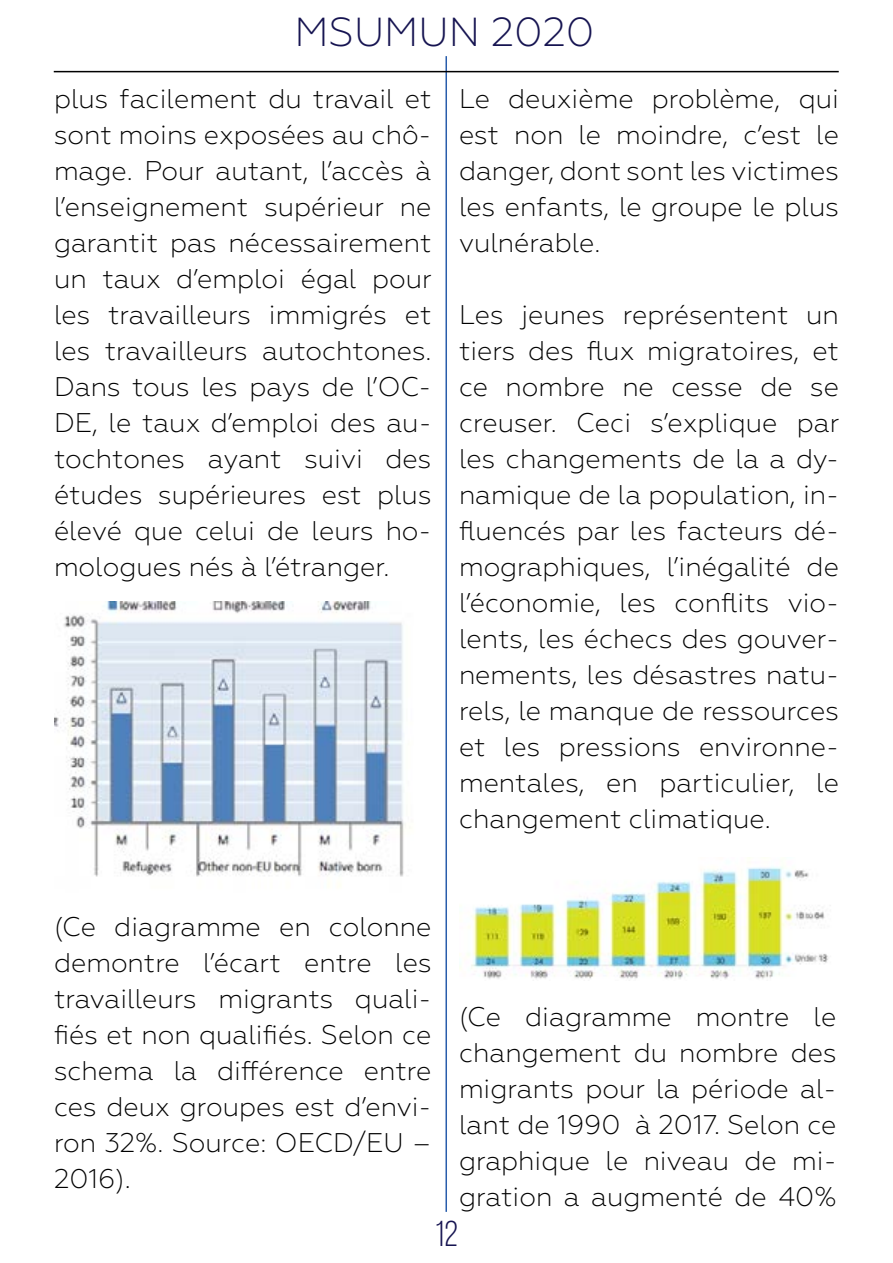
<style>
.page{position:relative;width:893px;height:1263px;background:#fff}
.page>*{position:absolute;margin:0;border:0;box-sizing:border-box;transform-origin:0 0}
.t1{font:300 40.5px "Geometria";color:#161451}
.t2{font:36px "Bebas Neue";color:#161451}
.t3{font:300 27px/36px "Geometria";color:#000;text-align:justify}
</style>
<div class="page">
<hr style="left:445px;top:56px;width:2px;height:1156px;background:#285dab">
<hr style="left:54px;top:71px;width:785px;height:1px;background:#000">
<img style="left:54px;top:602px;width:350px;height:285px">
<img style="left:459px;top:857px;width:369px;height:122px">
<h1 class="t1" style="left:294px;top:15px;width:302px">MSUMUN 2020</h1>
<p class="t3" style="left:54px;top:83px;width:379px">plus facilement du travail et sont moins exposées au chô&shy;mage. Pour autant, l’accès à l’enseignement supérieur ne garantit pas nécessairement un taux d’emploi égal pour les travailleurs immigrés et les travailleurs autochtones.<br>Dans tous les pays de l’OC-DE, le taux d’emploi des au&shy;tochtones ayant suivi des études supérieures est plus élevé que celui de leurs ho&shy;mologues nés à l’étranger.</p>
<p class="t3" style="left:459px;top:82px;width:381px">Le deuxième problème, qui est non le moindre, c’est le danger, dont sont les victimes les enfants, le groupe le plus vulnérable.</p>
<p class="t3" style="left:459px;top:298px;width:381px">Les jeunes représentent un tiers des flux migratoires, et ce nombre ne cesse de se creuser. Ceci s’explique par les changements de la a dy&shy;namique de la population, in&shy;fluencés par les facteurs dé&shy;mographiques, l’inégalité de l’économie, les conflits vio&shy;lents, les échecs des gouver&shy;nements, les désastres natu&shy;rels, le manque de ressources et les pressions environne&shy;mentales, en particulier, le changement climatique.</p>
<p class="t3" style="left:54px;top:911px;width:379px">(Ce diagramme en colonne demontre l’écart entre les travailleurs migrants quali&shy;fiés et non qualifiés. Selon ce schema la différence entre ces deux groupes est d’envi&shy;ron 32%. Source: OECD/EU – 2016).</p>
<p class="t3" style="left:459px;top:1001px;width:379px">(Ce diagramme montre le changement du nombre des migrants pour la période al&shy;lant de 1990 à 2017. Selon ce graphique le niveau de mi&shy;gration a augmenté de 40%</p>
<h2 class="t2" style="left:434px;top:1214px;width:25px">12</h2>
</div>
